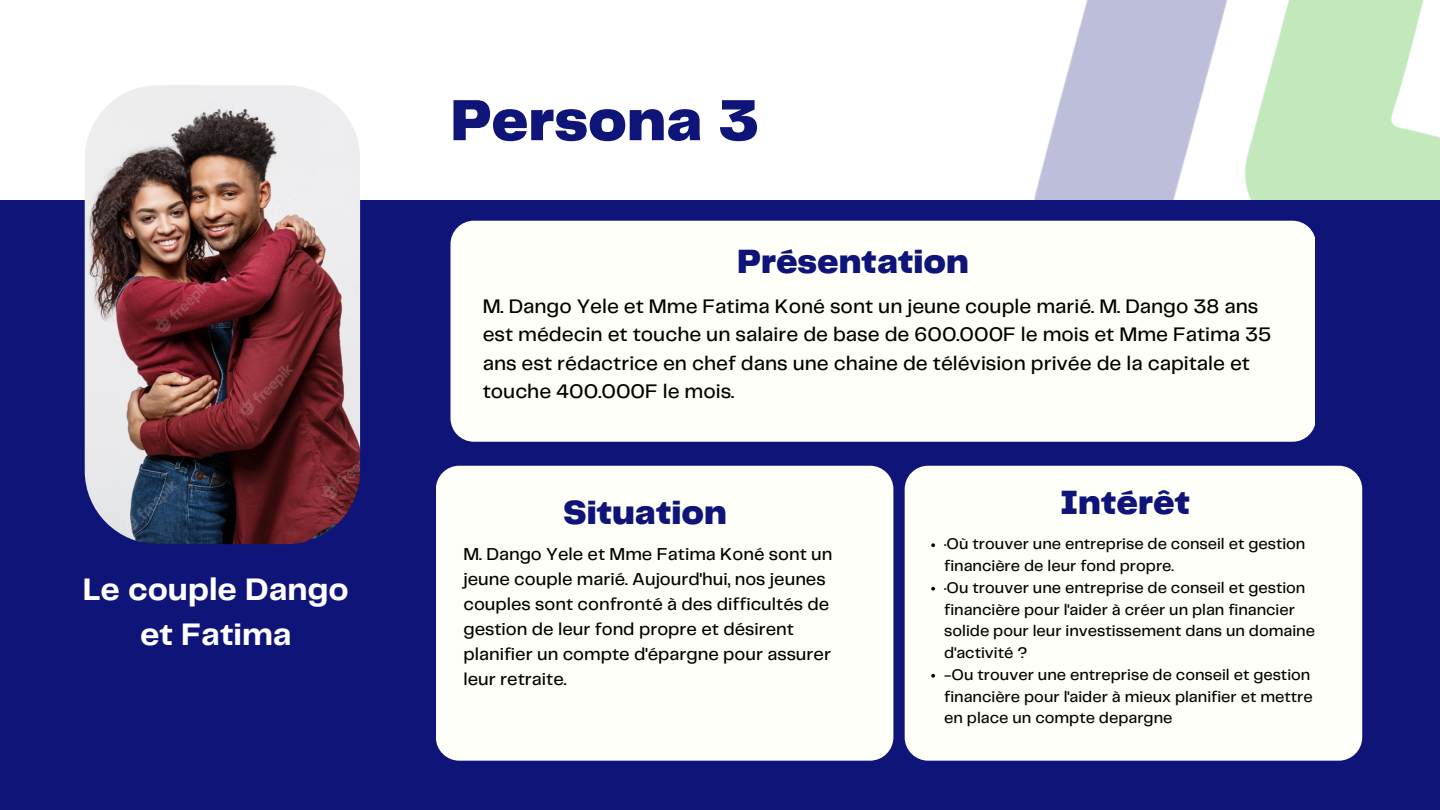
<style>
.page{position:relative;width:1440px;height:810px;background:#fff}
.page>*{position:absolute;margin:0;border:0;box-sizing:border-box;transform-origin:0 0}
.t1{font:900 60.2px "Telegraf";color:#0f1478}
.t2{font:900 35px "Telegraf";color:#0f1478}
.t3{font:700 32.3px/45px "Telegraf";color:#fff;text-align:center}
.t4{font:500 20.4px/28.5px "Telegraf";color:#000}
.t5{font:500 17.9px/25.1px "Telegraf";color:#000}
.t6{font:500 16px/21.8px "Telegraf";color:#000}
</style>
<div class="page">
<img style="left:1034px;top:0;width:406px;height:810px">
<div style="left:0;top:200px;width:1439px;height:610px;background:#0f1478"></div>
<div style="left:450px;top:221px;width:865px;height:221px;background:#fffff9"></div>
<div style="left:436px;top:466px;width:457px;height:295px;background:#fffff9;border-radius:23px"></div>
<div style="left:905px;top:466px;width:457px;height:295px;background:#fffff9;border-radius:23px"></div>
<img style="left:85px;top:85px;width:275px;height:459px;border-radius:73px">
<svg style="left:931px;top:543px;width:4px;height:4px"></svg>
<svg style="left:931px;top:587px;width:4px;height:4px"></svg>
<svg style="left:931px;top:674px;width:4px;height:4px"></svg>
<h3 class="t3" style="left:83px;top:568px;width:267px">Le couple Dango et Fatima</h3>
<h1 class="t1" style="left:450px;top:94px;width:310px">Persona 3</h1>
<h2 class="t2" style="left:737px;top:246px;width:233px">Présentation</h2>
<p class="t4" style="left:483px;top:293px;width:790px">M. Dango Yele et Mme Fatima Koné sont un jeune couple marié. M. Dango 38 ans est médecin et touche un salaire de base de 600.000F le mois et Mme Fatima 35 ans est rédactrice en chef dans une chaine de télévision privée de la capitale et touche 400.000F le mois.</p>
<h2 class="t2" style="left:563px;top:497px;width:165px">Situation</h2>
<h2 class="t2" style="left:1060px;top:488px;width:132px">Intérêt</h2>
<p class="t5" style="left:463px;top:542px;width:371px">M. Dango Yele et Mme Fatima Koné sont un jeune couple marié. Aujourd'hui, nos jeunes couples sont confronté à des difficultés de gestion de leur fond propre et désirent planifier un compte d'épargne pour assurer leur retraite.</p>
<p class="t6" style="left:944px;top:534px;width:372px">·Où trouver une entreprise de conseil et gestion financière de leur fond propre.<br>·Ou trouver une entreprise de conseil et gestion financière pour l'aider à créer un plan financier solide pour leur investissement dans un domaine d'activité ?<br>-Ou trouver une entreprise de conseil et gestion financière pour l'aider à mieux planifier et mettre en place un compte depargne</p>
</div>
